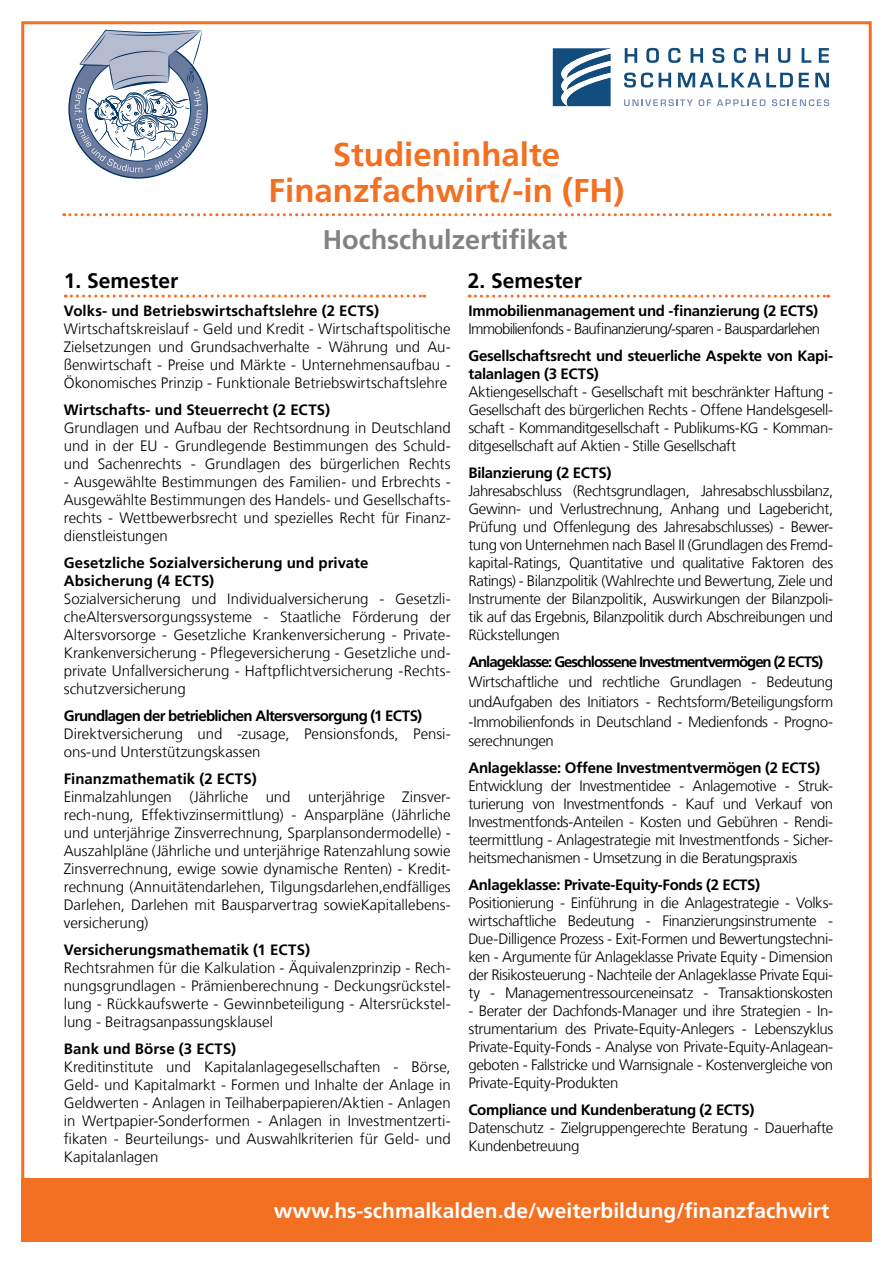
<style>
.page{position:relative;width:893px;height:1263px;background:#fff}
.page>*{position:absolute;margin:0;border:0;box-sizing:border-box;transform-origin:0 0}
.t1{font:700 33px/36px "Frutiger LT Com";color:#f36f21;text-align:center}
.t2{font:700 27px "Frutiger LT Com";color:#808285}
.t3{font:700 21px "Frutiger LT Com";color:#fff}
.t4{font:700 21px "Frutiger LT Com";color:#000}
.t5{font:300 15px/18px "Frutiger LT Com";letter-spacing:-.01em;color:#000;text-align:justify}
.t6{font:700 15px/18px "Frutiger LT Com";letter-spacing:-.02em;color:#000}
.t7{font:700 15px/18px "Frutiger LT Com";letter-spacing:.005em;color:#000}
.t8{font:300 15px "Frutiger LT Com";letter-spacing:-.05em;color:#000}
.t9{font:700 15px "Frutiger LT Com";letter-spacing:-.07em;color:#000}
.t10{font:700 15px "Frutiger LT Com";letter-spacing:-.045em;color:#000}
.t11{font:700 15px "Frutiger LT Com";color:#000}
</style>
<div class="page">
<div style="left:21px;top:1178px;width:851px;height:64px;background:#f36f21"></div>
<svg style="left:553px;top:48px;width:58px;height:59px"></svg>
<svg style="left:625px;top:48px;width:12px;height:15px"></svg>
<svg style="left:646px;top:48px;width:13px;height:15px"></svg>
<svg style="left:668px;top:48px;width:13px;height:15px"></svg>
<svg style="left:691px;top:48px;width:12px;height:15px"></svg>
<svg style="left:712px;top:48px;width:12px;height:15px"></svg>
<svg style="left:734px;top:48px;width:12px;height:15px"></svg>
<svg style="left:755px;top:48px;width:13px;height:15px"></svg>
<svg style="left:778px;top:48px;width:12px;height:15px"></svg>
<svg style="left:802px;top:48px;width:9px;height:15px"></svg>
<svg style="left:819px;top:48px;width:10px;height:15px"></svg>
<svg style="left:624px;top:73px;width:29px;height:15px"></svg>
<svg style="left:659px;top:73px;width:12px;height:14px"></svg>
<svg style="left:678px;top:73px;width:115px;height:14px"></svg>
<svg style="left:799px;top:73px;width:10px;height:14px"></svg>
<svg style="left:815px;top:73px;width:14px;height:14px"></svg>
<svg style="left:624px;top:99px;width:69px;height:7px"></svg>
<svg style="left:699px;top:99px;width:12px;height:7px"></svg>
<svg style="left:717px;top:99px;width:49px;height:7px"></svg>
<svg style="left:772px;top:99px;width:57px;height:7px"></svg>
<svg style="left:64px;top:213px;width:766px;height:3px"></svg>
<svg style="left:65px;top:295px;width:360px;height:3px"></svg>
<svg style="left:469px;top:295px;width:360px;height:3px"></svg>
<svg style="left:69px;top:40px;width:138px;height:138px"></svg>
<svg style="left:74px;top:30px;width:128px;height:142px"></svg>
<h1 class="t1" style="left:269px;top:137px;width:357px">Studieninhalte<br>Finanzfachwirt/-in (FH)</h1>
<h2 class="t2" style="left:323px;top:224px;width:246px">Hochschulzertifikat</h2>
<h3 class="t4" style="left:64px;top:268px;width:116px">1. Semester</h3>
<h3 class="t4" style="left:468px;top:268px;width:116px">2. Semester</h3>
<p class="t7" style="left:64px;top:302px;width:317px">Volks- und Betriebswirtschaftslehre (2 ECTS)</p>
<p class="t5" style="left:64px;top:320px;width:388px">Wirtschaftskreislauf - Geld und Kredit - Wirtschaftspolitische Zielsetzungen und Grundsachverhalte - Währung und Au&shy;ßenwirtschaft - Preise und Märkte - Unternehmensaufbau - Ökonomisches Prinzip - Funktionale Betriebswirtschaftslehre</p>
<p class="t7" style="left:64px;top:401px;width:268px">Wirtschafts- und Steuerrecht (2 ECTS)</p>
<p class="t5" style="left:64px;top:419px;width:388px">Grundlagen und Aufbau der Rechtsordnung in Deutschland und in der EU - Grundlegende Bestimmungen des Schuld&shy;und Sachenrechts - Grundlagen des bürgerlichen Rechts</p>
<p class="t5" style="left:64px;top:473px;width:388px">- Ausgewählte Bestimmungen des Familien- und Erbrechts - Ausgewählte Bestimmungen des Handels- und Gesellschafts&shy;rechts - Wettbewerbsrecht und spezielles Recht für Finanz&shy;dienstleistungen</p>
<p class="t7" style="left:64px;top:554px;width:306px">Gesetzliche Sozialversicherung und private<br>Absicherung (4 ECTS)</p>
<p class="t5" style="left:64px;top:590px;width:388px">Sozialversicherung und Individualversicherung - Gesetzli&shy;cheAltersversorgungssysteme - Staatliche Förderung der Altersvorsorge - Gesetzliche Krankenversicherung - Private-Krankenversicherung - Pflegeversicherung - Gesetzliche und&shy;private Unfallversicherung - Haftpflichtversicherung -Rechts&shy;schutzversicherung</p>
<p class="t10" style="left:64px;top:707px;width:360px">Grundlagen der betrieblichen Altersversorgung (1 ECTS)</p>
<p class="t5" style="left:64px;top:725px;width:388px">Direktversicherung und -zusage, Pensionsfonds, Pensi&shy;ons-und Unterstützungskassen</p>
<p class="t11" style="left:64px;top:770px;width:194px">Finanzmathematik (2 ECTS)</p>
<p class="t5" style="left:64px;top:788px;width:388px">Einmalzahlungen (Jährliche und unterjährige Zinsver&shy;rech-nung, Effektivzinsermittlung) - Ansparpläne (Jährliche und unterjährige Zinsverrechnung, Sparplansondermodelle) - Auszahlpläne (Jährliche und unterjährige Ratenzahlung sowie Zinsverrechnung, ewige sowie dynamische Renten) - Kredit&shy;rechnung (Annuitätendarlehen, Tilgungsdarlehen,endfälliges Darlehen, Darlehen mit Bausparvertrag sowieKapitallebens&shy;versicherung)</p>
<p class="t7" style="left:64px;top:941px;width:248px">Versicherungsmathematik (1 ECTS)</p>
<p class="t5" style="left:64px;top:959px;width:388px">Rechtsrahmen für die Kalkulation - Äquivalenzprinzip - Rech&shy;nungsgrundlagen - Prämienberechnung - Deckungsrückstel&shy;lung - Rückkaufswerte - Gewinnbeteiligung - Altersrückstel&shy;lung - Beitragsanpassungsklausel</p>
<p class="t7" style="left:64px;top:1040px;width:174px">Bank und Börse (3 ECTS)</p>
<p class="t5" style="left:64px;top:1058px;width:388px">Kreditinstitute und Kapitalanlagegesellschaften - Börse, Geld- und Kapitalmarkt - Formen und Inhalte der Anlage in Geldwerten - Anlagen in Teilhaberpapieren/Aktien - Anlagen in Wertpapier-Sonderformen - Anlagen in Investmentzerti&shy;fikaten - Beurteilungs- und Auswahlkriterien für Geld- und Kapitalanlagen</p>
<p class="t6" style="left:468px;top:302px;width:351px">Immobilienmanagement und -finanzierung (2 ECTS)</p>
<p class="t8" style="left:468px;top:320px;width:353px">Immobilienfonds - Baufinanzierung/-sparen - Bauspardarlehen</p>
<p class="t6" style="left:468px;top:347px;width:366px">Gesellschaftsrecht und steuerliche Aspekte von Kapi&shy;talanlagen (3 ECTS)</p>
<p class="t5" style="left:468px;top:383px;width:366px">Aktiengesellschaft - Gesellschaft mit beschränkter Haftung - Gesellschaft des bürgerlichen Rechts - Offene Handelsgesell&shy;schaft - Kommanditgesellschaft - Publikums-KG - Komman&shy;ditgesellschaft auf Aktien - Stille Gesellschaft</p>
<p class="t6" style="left:468px;top:464px;width:144px">Bilanzierung (2 ECTS)</p>
<p class="t5" style="left:468px;top:482px;width:366px">Jahresabschluss (Rechtsgrundlagen, Jahresabschlussbilanz, Gewinn- und Verlustrechnung, Anhang und Lagebericht, Prüfung und Offenlegung des Jahresabschlusses) - Bewer&shy;tung von Unternehmen nach Basel II (Grundlagen des Fremd&shy;kapital-Ratings, Quantitative und qualitative Faktoren des Ratings) - Bilanzpolitik (Wahlrechte und Bewertung, Ziele und Instrumente der Bilanzpolitik, Auswirkungen der Bilanzpoli&shy;tik auf das Ergebnis, Bilanzpolitik durch Abschreibungen und Rückstellungen</p>
<p class="t9" style="left:468px;top:653px;width:356px">Anlageklasse: Geschlossene Investmentvermögen (2 ECTS)</p>
<p class="t5" style="left:468px;top:672px;width:366px;line-height:19.8px">Wirtschaftliche und rechtliche Grundlagen - Bedeutung undAufgaben des Initiators - Rechtsform/Beteiligungsform -Immobilienfonds in Deutschland - Medienfonds - Progno&shy;serechnungen</p>
<p class="t6" style="left:468px;top:759px;width:353px">Anlageklasse: Offene Investmentvermögen (2 ECTS)</p>
<p class="t5" style="left:468px;top:777px;width:366px">Entwicklung der Investmentidee - Anlagemotive - Struk&shy;turierung von Investmentfonds - Kauf und Verkauf von Investmentfonds-Anteilen - Kosten und Gebühren - Rendi&shy;teermittlung - Anlagestrategie mit Investmentfonds - Sicher&shy;heitsmechanismen - Umsetzung in die Beratungspraxis</p>
<p class="t6" style="left:468px;top:876px;width:293px">Anlageklasse: Private-Equity-Fonds (2 ECTS)</p>
<p class="t5" style="left:468px;top:894px;width:366px">Positionierung - Einführung in die Anlagestrategie - Volks&shy;wirtschaftliche Bedeutung - Finanzierungsinstrumente - Due-Dilligence Prozess - Exit-Formen und Bewertungstechni&shy;ken - Argumente für Anlageklasse Private Equity - Dimension der Risikosteuerung - Nachteile der Anlageklasse Private Equi&shy;ty - Managementressourceneinsatz - Transaktionskosten</p>
<p class="t5" style="left:468px;top:1002px;width:366px">- Berater der Dachfonds-Manager und ihre Strategien - In&shy;strumentarium des Private-Equity-Anlegers - Lebenszyklus Private-Equity-Fonds - Analyse von Private-Equity-Anlagean&shy;geboten - Fallstricke und Warnsignale - Kostenvergleiche von Private-Equity-Produkten</p>
<p class="t6" style="left:468px;top:1101px;width:287px">Compliance und Kundenberatung (2 ECTS)</p>
<p class="t5" style="left:468px;top:1119px;width:366px">Datenschutz - Zielgruppengerechte Beratung - Dauerhafte<br>Kundenbetreuung</p>
<h3 class="t3" style="left:274px;top:1198px;width:557px">www.hs-schmalkalden.de/weiterbildung/finanzfachwirt</h3>
</div>
